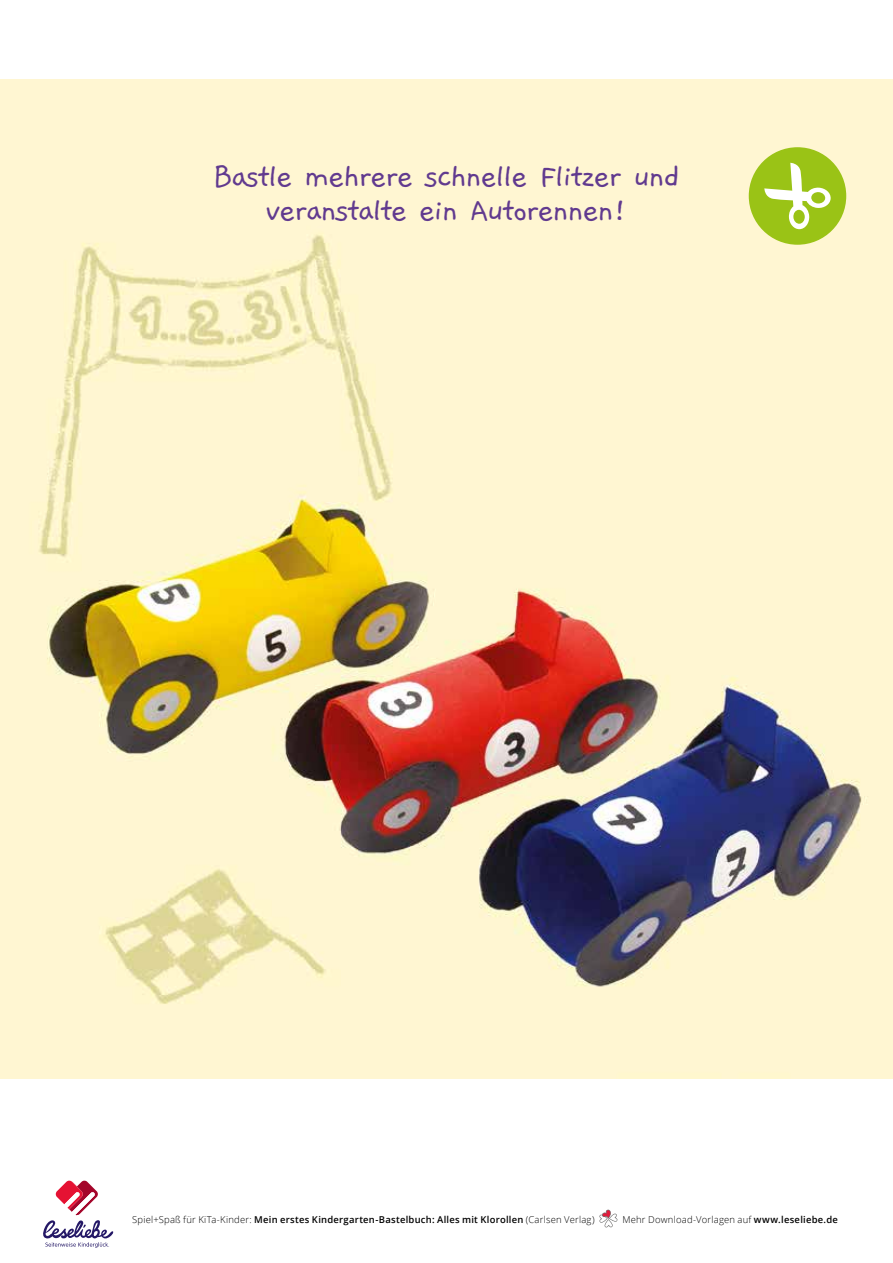
<style>
.page{position:relative;width:893px;height:1263px;background:#fff}
.page>*{position:absolute;margin:0;border:0;box-sizing:border-box;transform-origin:0 0}
.t1{font:35.1px/33.6px "Gaegu";letter-spacing:-.05em;color:#613a8f;text-align:center}
.t2{font:600 9.45px "Open Sans";letter-spacing:.025em;color:#000}
.t3{font:300 9.45px "Open Sans";letter-spacing:.025em;color:#000}
.s1{font-weight:300}
.s2{font-weight:600}
</style>
<div class="page">
<img style="left:0;top:79px;width:893px;height:999px">
<div style="left:749px;top:147px;width:97px;height:98px;background:#9ac316;border-radius:50%"></div>
<svg style="left:764px;top:163px;width:67px;height:66px"></svg>
<svg style="left:43px;top:1180px;width:70px;height:68px"></svg>
<svg style="left:599px;top:1209px;width:19px;height:18px"></svg>
<h1 class="t1" style="left:213px;top:161px;width:469px">Bastle mehrere schnelle Flitzer und veranstalte ein Autorennen!</h1>
<p class="t2" style="left:132px;top:1213px;width:464px"><span class="s1">Spiel+Spaß für KiTa-Kinder:</span> Mein erstes Kindergarten-Bastelbuch: Alles mit Klorollen <span class="s1">(Carlsen Verlag)</span></p>
<p class="t3" style="left:622px;top:1213px;width:217px">Mehr Download-Vorlagen auf <span class="s2">www.leseliebe.de</span></p>
</div>
